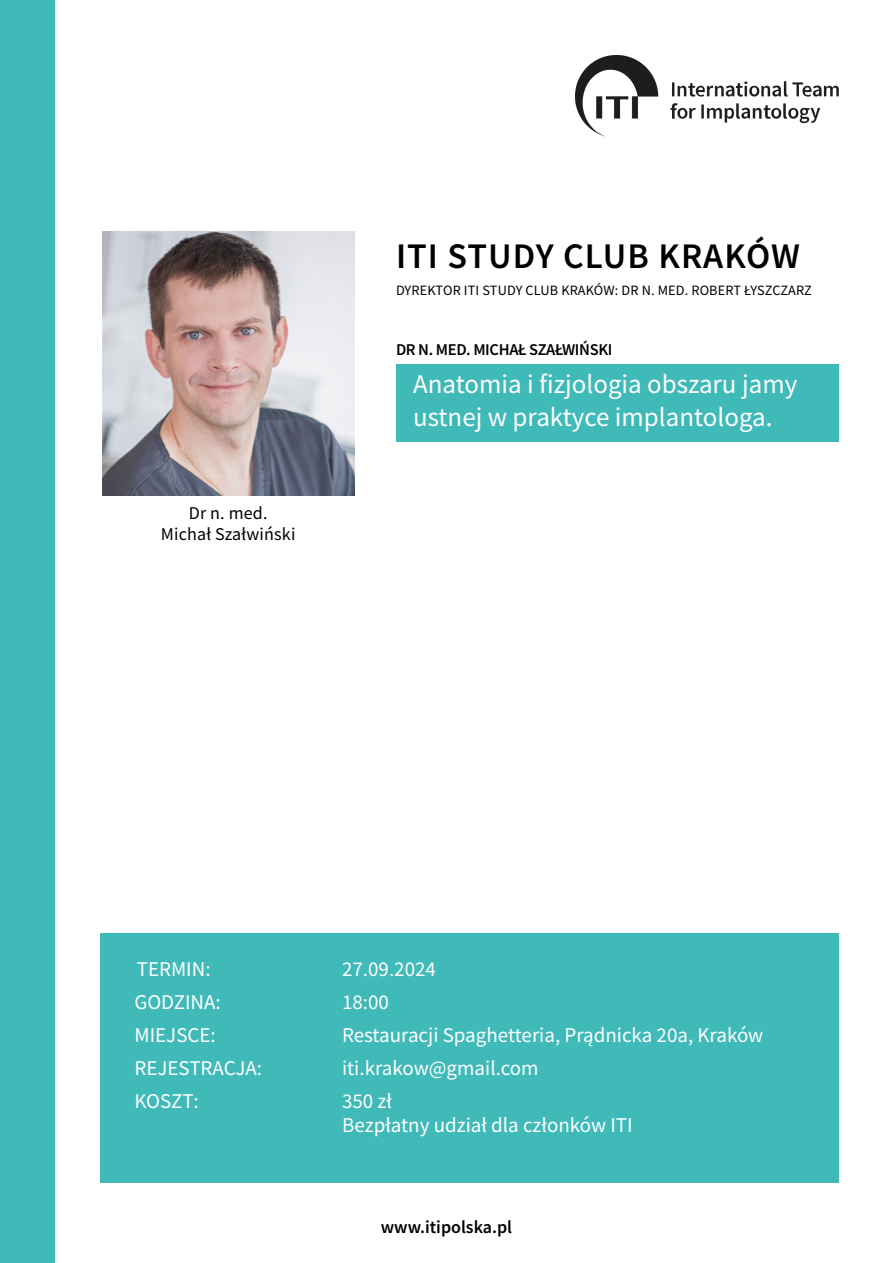
<style>
.page{position:relative;width:893px;height:1263px;background:#fff}
.page>*{position:absolute;margin:0;border:0;box-sizing:border-box;transform-origin:0 0}
.t1{font:600 36px "Source Sans Pro";letter-spacing:.03em;color:#000}
.t2{font:27px/33px "Source Sans Pro";color:#fff}
.t3{font:21px/24px "Source Sans Pro";color:#fff}
.t4{font:18px/21px "Source Sans Pro";letter-spacing:.01em;color:#000;text-align:center}
.t5{font:600 18px "Source Sans Pro";color:#000}
.t6{font:600 16.5px "Source Sans Pro";letter-spacing:-.02em;color:#000}
.t7{font:14.25px "Source Sans Pro";letter-spacing:.01em;color:#000}
</style>
<div class="page">
<div style="left:396px;top:364px;width:443px;height:77px;background:#40b9b9"></div>
<img style="left:575px;top:55px;width:263px;height:81px">
<img style="left:102px;top:231px;width:252px;height:264px">
<div style="left:0;top:0;width:54px;height:1263px;background:#40b9b9"></div>
<div style="left:100px;top:933px;width:739px;height:250px;background:#40b9b9"></div>
<h1 class="t1" style="left:396px;top:233px;width:406px">ITI STUDY CLUB KRAKÓW</h1>
<p class="t7" style="left:396px;top:282px;width:417px">DYREKTOR ITI STUDY CLUB KRAKÓW: DR N. MED. ROBERT ŁYSZCZARZ</p>
<p class="t6" style="left:396px;top:338px;width:218px">DR N. MED. MICHAŁ SZAŁWIŃSKI</p>
<p class="t4" style="left:161px;top:502px;width:136px">Dr n. med.<br>Michał Szałwiński</p>
<p class="t2" style="left:413px;top:367px;width:386px">Anatomia i fizjologia obszaru jamy ustnej w praktyce implantologa.</p>
<p class="t3" style="left:137px;top:957px;width:75px">TERMIN:</p>
<p class="t3" style="left:342px;top:957px;width:95px">27.09.2024</p>
<p class="t3" style="left:134px;top:990px;width:88px">GODZINA:</p>
<p class="t3" style="left:342px;top:990px;width:48px">18:00</p>
<p class="t3" style="left:134px;top:1023px;width:83px">MIEJSCE:</p>
<p class="t3" style="left:342px;top:1023px;width:423px">Restauracji Spaghetteria, Prądnicka 20a, Kraków</p>
<p class="t3" style="left:134px;top:1056px;width:129px">REJESTRACJA:</p>
<p class="t3" style="left:342px;top:1056px;width:198px">iti.krakow@gmail.com</p>
<p class="t3" style="left:134px;top:1089px;width:66px">KOSZT:</p>
<p class="t3" style="left:342px;top:1089px;width:292px">350 zł<br>Bezpłatny udział dla członków ITI</p>
<p class="t5" style="left:381px;top:1215px;width:133px">www.itipolska.pl</p>
</div>
